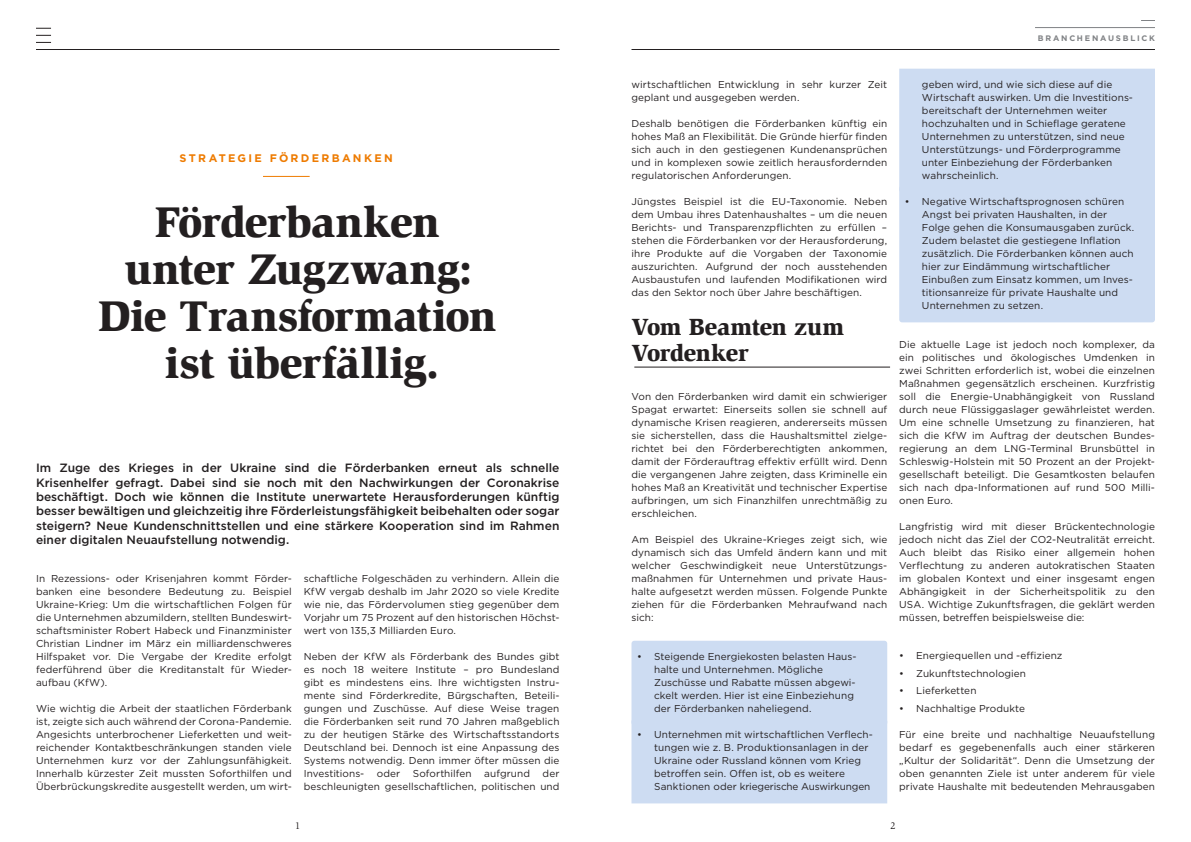
<style>
.page{position:relative;width:1191px;height:842px;background:#fff}
.page>*{position:absolute;margin:0;border:0;box-sizing:border-box;transform-origin:0 0}
.t1{font:900 44px/47px "Slimbach Std";letter-spacing:-.015em;color:#231f20;text-align:center}
.t2{font:900 24px/26px "Slimbach Std";letter-spacing:-.015em;color:#231f20}
.t3{font:500 12px/14.4px "Gotham";color:#231f20;text-align:justify}
.t4{font:700 11px "Gotham";letter-spacing:.21em;color:#ee7b01}
.t5{font:10px/13px "Gotham";letter-spacing:.005em;color:#231f20;text-align:justify}
.t6{font:10px "Slimbach Std";color:#231f20}
.t7{font:700 8px "Gotham";letter-spacing:.22em;color:#808285}
</style>
<div class="page">
<hr style="left:36px;top:49px;width:523px;height:1px;background:#231f20">
<hr style="left:631px;top:49px;width:524px;height:1px;background:#231f20">
<hr style="left:1035px;top:27px;width:120px;height:1px;background:#808285">
<svg style="left:1141px;top:20px;width:14px;height:1px"></svg>
<hr style="left:263px;top:176px;width:47px;height:1px;background:#ee7b01">
<div style="left:631px;top:641px;width:256px;height:84px;background:#cddcf2;border-radius:3px"></div>
<div style="left:631px;top:719px;width:256px;height:84px;background:#cddcf2"></div>
<hr style="left:634px;top:367px;width:256px;height:1px;background:#231f20">
<div style="left:899px;top:69px;width:256px;height:118px;background:#cddcf2"></div>
<div style="left:899px;top:186px;width:256px;height:136px;background:#cddcf2;border-radius:3px"></div>
<svg style="left:36px;top:42px;width:15px;height:1px"></svg>
<svg style="left:36px;top:35px;width:15px;height:1px"></svg>
<svg style="left:36px;top:28px;width:15px;height:1px"></svg>
<p class="t4" style="left:180px;top:151px;width:215px">STRATEGIE FÖRDERBANKEN</p>
<h1 class="t1" style="left:98px;top:198px;width:400px">Förderbanken unter Zugzwang:<br>Die Transformation ist überfällig.</h1>
<p class="t3" style="left:36px;top:461px;width:525px">Im Zuge des Krieges in der Ukraine sind die Förderbanken erneut als schnelle Krisenhelfer gefragt. Dabei sind sie noch mit den Nachwirkungen der Coronakrise beschäftigt. Doch wie können die Institute unerwartete Herausforderungen künftig besser bewältigen und gleichzeitig ihre Förderleistungsfähigkeit beibehalten oder sogar steigern? Neue Kundenschnittstellen und eine stärkere Kooperation sind im Rahmen einer digitalen Neuaufstellung notwendig.</p>
<p class="t5" style="left:36px;top:572px;width:257px">In Rezessions- oder Krisenjahren kommt Förder&shy;banken eine besondere Bedeutung zu. Beispiel Ukraine-Krieg: Um die wirtschaftlichen Folgen für die Unternehmen abzumildern, stellten Bundeswirt&shy;schaftsminister Robert Habeck und Finanzminister Christian Lindner im März ein milliardenschweres Hilfspaket vor. Die Vergabe der Kredite erfolgt federführend über die Kreditanstalt für Wieder&shy;aufbau (KfW).</p>
<p class="t5" style="left:36px;top:702px;width:257px">Wie wichtig die Arbeit der staatlichen Förderbank ist, zeigte sich auch während der Corona-Pandemie.<br>Angesichts unterbrochener Lieferketten und weit&shy;reichender Kontaktbeschränkungen standen viele Unternehmen kurz vor der Zahlungsunfähigkeit.<br>Innerhalb kürzester Zeit mussten Soforthilfen und Überbrückungskredite ausgestellt werden, um wirt-</p>
<p class="t5" style="left:304px;top:572px;width:257px">schaftliche Folgeschäden zu verhindern. Allein die KfW vergab deshalb im Jahr 2020 so viele Kredite wie nie, das Fördervolumen stieg gegenüber dem Vorjahr um 75 Prozent auf den historischen Höchst&shy;wert von 135,3 Milliarden Euro.</p>
<p class="t5" style="left:304px;top:650px;width:257px">Neben der KfW als Förderbank des Bundes gibt es noch 18 weitere Institute – pro Bundesland gibt es mindestens eins. Ihre wichtigsten Instru&shy;mente sind Förderkredite, Bürgschaften, Beteili&shy;gungen und Zuschüsse. Auf diese Weise tragen die Förderbanken seit rund 70 Jahren maßgeblich zu der heutigen Stärke des Wirtschaftsstandorts Deutschland bei. Dennoch ist eine Anpassung des Systems notwendig. Denn immer öfter müssen die Investitions-</p>
<p class="t5" style="left:377px;top:767px;width:25px">oder</p>
<p class="t5" style="left:413px;top:767px;width:60px">Soforthilfen</p>
<p class="t5" style="left:484px;top:767px;width:47px">aufgrund</p>
<p class="t5" style="left:304px;top:767px;width:257px;text-align:right">der<br>beschleunigten gesellschaftlichen, politischen und</p>
<p class="t7" style="left:1037px;top:33px;width:119px">BRANCHENAUSBLICK</p>
<p class="t5" style="left:631px;top:78px;width:257px">wirtschaftlichen Entwicklung in sehr kurzer Zeit geplant und ausgegeben werden.</p>
<p class="t5" style="left:631px;top:117px;width:257px">Deshalb benötigen die Förderbanken künftig ein hohes Maß an Flexibilität. Die Gründe hierfür finden sich auch in den gestiegenen Kundenansprüchen und in komplexen sowie zeitlich herausfordernden regulatorischen Anforderungen.</p>
<p class="t5" style="left:631px;top:195px;width:257px">Jüngstes Beispiel ist die EU-Taxonomie. Neben dem Umbau ihres Datenhaushaltes – um die neuen Berichts- und Transparenzpflichten zu erfüllen – stehen die Förderbanken vor der Herausforderung, ihre Produkte auf die Vorgaben der Taxonomie auszurichten. Aufgrund der noch ausstehenden Ausbaustufen und laufenden Modifikationen wird das den Sektor noch über Jahre beschäftigen.</p>
<h2 class="t2" style="left:631px;top:313px;width:214px">Vom Beamten zum<br>Vordenker</h2>
<p class="t5" style="left:631px;top:390px;width:257px">Von den Förderbanken wird damit ein schwieriger Spagat erwartet: Einerseits sollen sie schnell auf dynamische Krisen reagieren, andererseits müssen sie sicherstellen, dass die Haushaltsmittel zielge&shy;richtet bei den Förderberechtigten ankommen, damit der Förderauftrag effektiv erfüllt wird. Denn die vergangenen Jahre zeigten, dass Kriminelle ein hohes Maß an Kreativität und technischer Expertise aufbringen, um sich Finanzhilfen unrechtmäßig zu erschleichen.</p>
<p class="t5" style="left:631px;top:533px;width:257px">Am Beispiel des Ukraine-Krieges zeigt sich, wie dynamisch sich das Umfeld ändern kann und mit welcher Geschwindigkeit neue Unterstützungs&shy;maßnahmen für Unternehmen und private Haus&shy;halte aufgesetzt werden müssen. Folgende Punkte ziehen für die Förderbanken Mehraufwand nach sich:</p>
<p class="t5" style="left:654px;top:650px;width:204px;text-align:left;text-indent:-17px">• Steigende Energiekosten belasten Haus&shy;halte und Unternehmen. Mögliche Zuschüsse und Rabatte müssen abgewi&shy;ckelt werden. Hier ist eine Einbeziehung der Förderbanken naheliegend.</p>
<p class="t5" style="left:654px;top:728px;width:220px;text-align:left;text-indent:-17px">• Unternehmen mit wirtschaftlichen Verflech&shy;tungen wie z. B. Produktionsanlagen in der Ukraine oder Russland können vom Krieg betroffen sein. Offen ist, ob es weitere Sanktionen oder kriegerische Auswirkungen</p>
<p class="t5" style="left:922px;top:78px;width:212px;text-align:left">geben wird, und wie sich diese auf die Wirtschaft auswirken. Um die Investitions&shy;bereitschaft der Unternehmen weiter hochzuhalten und in Schieflage geratene Unternehmen zu unterstützen, sind neue Unterstützungs- und Förderprogramme unter Einbeziehung der Förderbanken wahrscheinlich.</p>
<p class="t5" style="left:922px;top:195px;width:214px;text-align:left;text-indent:-17px">• Negative Wirtschaftsprognosen schüren Angst bei privaten Haushalten, in der Folge gehen die Konsumausgaben zurück.<br>Zudem belastet die gestiegene Inflation zusätzlich. Die Förderbanken können auch hier zur Eindämmung wirtschaftlicher Einbußen zum Einsatz kommen, um Inves&shy;titionsanreize für private Haushalte und Unternehmen zu setzen.</p>
<p class="t5" style="left:899px;top:338px;width:257px">Die aktuelle Lage ist jedoch noch komplexer, da ein politisches und ökologisches Umdenken in zwei Schritten erforderlich ist, wobei die einzelnen Maßnahmen gegensätzlich erscheinen. Kurzfristig soll die Energie-Unabhängigkeit von Russland durch neue Flüssiggaslager gewährleistet werden.<br>Um eine schnelle Umsetzung zu finanzieren, hat sich die KfW im Auftrag der deutschen Bundes&shy;regierung an dem LNG-Terminal Brunsbüttel in Schleswig-Holstein mit 50 Prozent an der Projekt&shy;gesellschaft beteiligt. Die Gesamtkosten belaufen sich nach dpa-Informationen auf rund 500 Milli&shy;onen Euro.</p>
<p class="t5" style="left:899px;top:520px;width:257px">Langfristig wird mit dieser Brückentechnologie jedoch nicht das Ziel der CO2-Neutralität erreicht.<br>Auch bleibt das Risiko einer allgemein hohen Verflechtung zu anderen autokratischen Staaten im globalen Kontext und einer insgesamt engen Abhängigkeit in der Sicherheitspolitik zu den USA. Wichtige Zukunftsfragen, die geklärt werden müssen, betreffen beispielsweise die:</p>
<p class="t5" style="left:899px;top:649px;width:165px">• Energiequellen und -effizienz</p>
<p class="t5" style="left:899px;top:666px;width:128px">• Zukunftstechnologien</p>
<p class="t5" style="left:899px;top:684px;width:79px">• Lieferketten</p>
<p class="t5" style="left:899px;top:702px;width:127px">• Nachhaltige Produkte</p>
<p class="t5" style="left:899px;top:728px;width:257px">Für eine breite und nachhaltige Neuaufstellung bedarf es gegebenenfalls auch einer stärkeren „Kultur der Solidarität“. Denn die Umsetzung der oben genannten Ziele ist unter anderem für viele private Haushalte mit bedeutenden Mehrausgaben</p>
<p class="t6" style="left:295px;top:820px;width:7px">1</p>
<p class="t6" style="left:890px;top:820px;width:7px">2</p>
</div>
